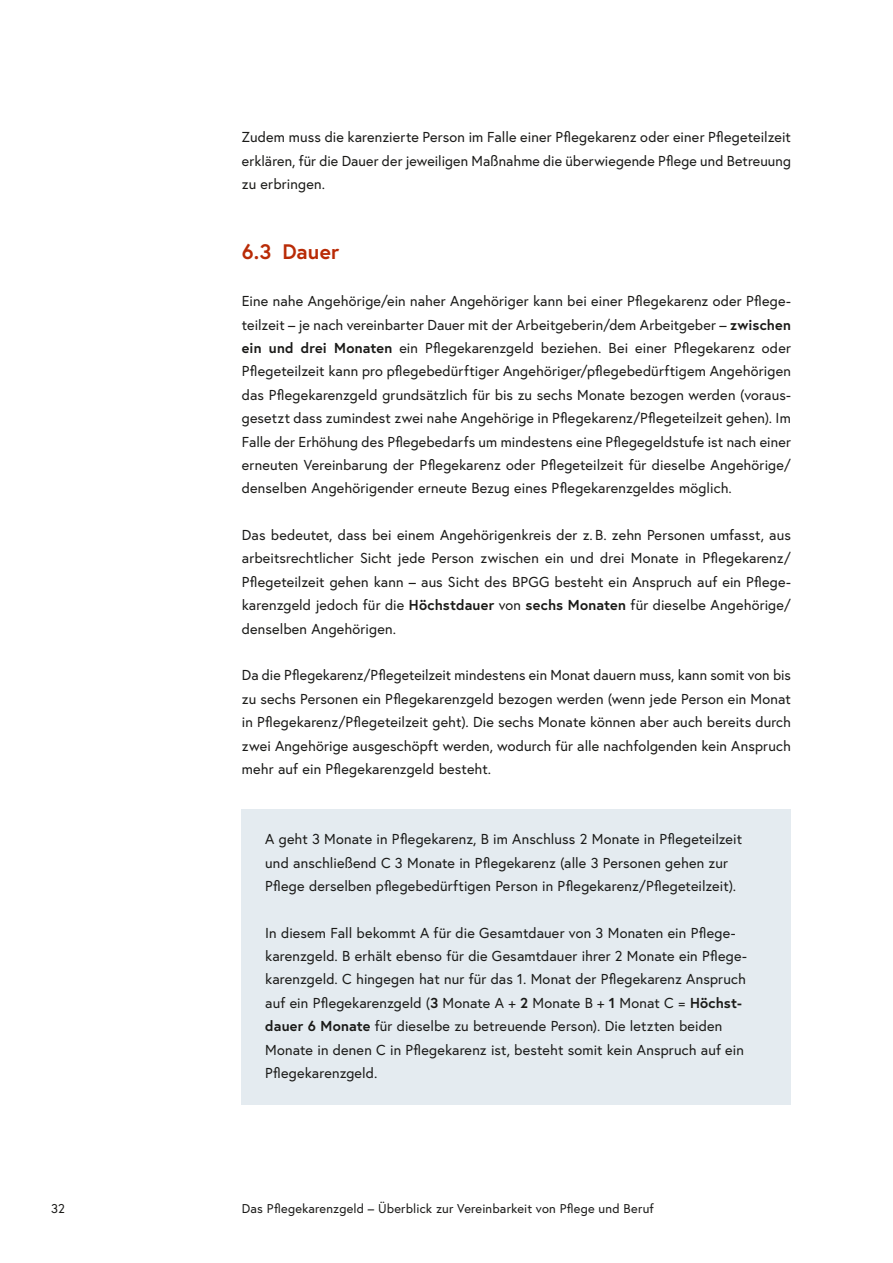
<style>
.page{position:relative;width:893px;height:1263px;background:#fff}
.page>*{position:absolute;margin:0;border:0;box-sizing:border-box;transform-origin:0 0}
.t1{font:700 21px "Europa Austria";letter-spacing:.005em;color:#b92b06}
.p_Abstand_danach{font:14.4px/23.4px "Europa Austria";letter-spacing:.01em;color:#1a1a18;text-align:justify}
.Infobox_p_Infobox{font:14.4px/23.4px "Europa Austria";letter-spacing:.01em;color:#1a1a18}
.Infobox_p_Infobox_ohne_h_h2_danach{font:14.4px/23.4px "Europa Austria";letter-spacing:.01em;color:#1a1a18}
.t2{font:12.75px "Europa Austria";letter-spacing:.015em;color:#1a1a18}
.s1{font-weight:700}
</style>
<div class="page">
<div style="left:242px;top:809px;width:549px;height:108px;background:#e4ebf0"></div>
<div style="left:242px;top:903px;width:549px;height:201px;background:#e4ebf0"></div>
<p class="p_Abstand_danach" style="left:242px;top:125px;width:551px">Zudem muss die karenzierte Person im Falle einer Pflegekarenz oder einer Pflegeteilzeit erklären, für die Dauer der jeweiligen Maßnahme die überwiegende Pflege und Betreuung zu erbringen.</p>
<h2 class="t1" style="left:242px;top:238px;width:99px">6.3 Dauer</h2>
<p class="p_Abstand_danach" style="left:242px;top:289px;width:551px">Eine nahe Angehörige/ein naher Angehöriger kann bei einer Pflegekarenz oder Pflege&shy;teilzeit – je nach vereinbarter Dauer mit der Arbeitgeberin/dem Arbeitgeber – <span class="s1">zwischen ein und drei Monaten</span> ein Pflegekarenzgeld beziehen. Bei einer Pflegekarenz oder Pflegeteilzeit kann pro pflegebedürftiger Angehöriger/pflegebedürftigem Angehörigen das Pflegekarenzgeld grundsätzlich für bis zu sechs Monate bezogen werden (voraus&shy;gesetzt dass zumindest zwei nahe Angehörige in Pflegekarenz/Pflegeteilzeit gehen). Im Falle der Erhöhung des Pflegebedarfs um mindestens eine Pflegegeldstufe ist nach einer erneuten Vereinbarung der Pflegekarenz oder Pflegeteilzeit für dieselbe Angehörige/ denselben Angehörigender erneute Bezug eines Pflegekarenzgeldes möglich.</p>
<p class="p_Abstand_danach" style="left:242px;top:523px;width:551px">Das bedeutet, dass bei einem Angehörigenkreis der z. B. zehn Personen umfasst, aus arbeitsrechtlicher Sicht jede Person zwischen ein und drei Monate in Pflegekarenz/ Pflegeteilzeit gehen kann – aus Sicht des BPGG besteht ein Anspruch auf ein Pflege&shy;karenzgeld jedoch für die <span class="s1">Höchstdauer</span> von <span class="s1">sechs Monaten</span> für dieselbe Angehörige/ denselben Angehörigen.</p>
<p class="p_Abstand_danach" style="left:242px;top:663px;width:551px">Da die Pflegekarenz/Pflegeteilzeit mindestens ein Monat dauern muss, kann somit von bis zu sechs Personen ein Pflegekarenzgeld bezogen werden (wenn jede Person ein Monat in Pflegekarenz/Pflegeteilzeit geht). Die sechs Monate können aber auch bereits durch zwei Angehörige ausgeschöpft werden, wodurch für alle nachfolgenden kein Anspruch mehr auf ein Pflegekarenzgeld besteht.</p>
<p class="Infobox_p_Infobox_ohne_h_h2_danach" style="left:265px;top:827px;width:478px">A geht 3 Monate in Pflegekarenz, B im Anschluss 2 Monate in Pflegeteilzeit und anschließend C 3 Monate in Pflegekarenz (alle 3 Personen gehen zur<br>Pflege derselben pflegebedürftigen Person in Pflegekarenz/Pflegeteilzeit).</p>
<p class="Infobox_p_Infobox" style="left:265px;top:921px;width:483px">In diesem Fall bekommt A für die Gesamtdauer von 3 Monaten ein Pflege&shy;karenzgeld. B erhält ebenso für die Gesamtdauer ihrer 2 Monate ein Pflege&shy;karenzgeld. C hingegen hat nur für das 1. Monat der Pflegekarenz Anspruch auf ein Pflegekarenzgeld (<span class="s1">3</span> Monate A + <span class="s1">2</span> Monate B + <span class="s1">1</span> Monat C = <span class="s1">Höchst&shy;dauer 6 Monate</span> für dieselbe zu betreuende Person). Die letzten beiden Monate in denen C in Pflegekarenz ist, besteht somit kein Anspruch auf ein Pflegekarenzgeld.</p>
<p class="t2" style="left:51px;top:1200px;width:15px">32</p>
<p class="t2" style="left:242px;top:1200px;width:413px">Das Pflegekarenzgeld – Überblick zur Vereinbarkeit von Pflege und Beruf</p>
</div>
